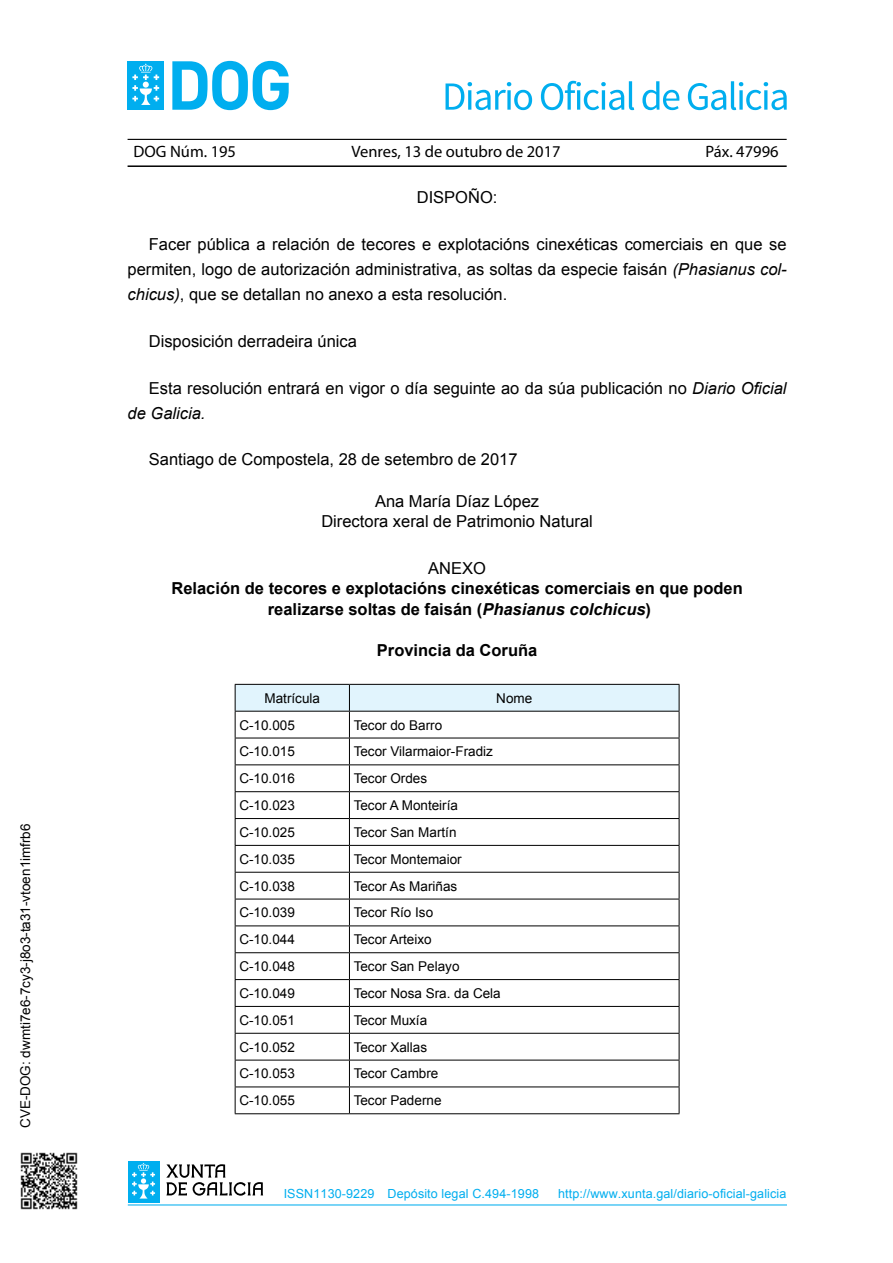
<style>
.page{position:relative;width:893px;height:1263px;background:#fff}
.page>*{position:absolute;margin:0;border:0;box-sizing:border-box;transform-origin:0 0}
.t1{font:16.5px/25.3px "Arial";color:#000;text-align:justify}
.t2{font:700 16.5px/20.4px "Arial";color:#000;text-align:center}
.t3{font:16.5px "Myriad Pro";color:#000}
.t4{font:13.5px "Arial";color:#000}
.t5{font:12.6px "Arial";letter-spacing:.01em;color:#00aeef}
.s1{font-style:italic}
</style>
<div class="page">
<hr style="left:128px;top:139px;width:659px;height:1px;background:#000">
<hr style="left:128px;top:165px;width:659px;height:2px;background:#000">
<div style="left:128px;top:61px;width:36px;height:49px;background:#00aeef"></div>
<svg style="left:132px;top:64px;width:27px;height:41px"></svg>
<svg style="left:172px;top:61px;width:117px;height:49px"></svg>
<hr style="left:128px;top:1204px;width:659px;height:1px;background:#00aeef">
<div style="left:128px;top:1161px;width:31px;height:42px;background:#00aeef"></div>
<svg style="left:132px;top:1163px;width:23px;height:35px"></svg>
<svg style="left:166px;top:1164px;width:97px;height:32px"></svg>
<svg style="left:446px;top:82px;width:86px;height:28px"></svg>
<svg style="left:541px;top:81px;width:93px;height:29px"></svg>
<svg style="left:642px;top:81px;width:37px;height:29px"></svg>
<svg style="left:688px;top:81px;width:99px;height:29px"></svg>
<svg style="left:235px;top:684px;width:445px;height:429px"></svg>
<hr style="left:235px;top:1113px;width:114px;height:1px;background:#000">
<hr style="left:349px;top:1113px;width:330px;height:1px;background:#000">
<img style="left:20px;top:1152px;width:58px;height:58px">
<p class="t4" style="left:20px;top:1128px;width:306px;rotate:-90deg">CVE-DOG: dwmti7e6-7cy3-j8o3-ta31-vtoen1imfrb6</p>
<p class="t3" style="left:134px;top:141px;width:104px">DOG Núm. 195</p>
<p class="t3" style="left:351px;top:141px;width:211px">Venres, 13 de outubro de 2017</p>
<p class="t3" style="left:705px;top:141px;width:75px">Páx. 47996</p>
<p class="t1" style="left:417px;top:185px;width:82px">DISPOÑO:</p>
<p class="t1" style="left:128px;top:232px;width:661px;text-indent:21px">Facer pública a relación de tecores e explotacións cinexéticas comerciais en que se permiten, logo de autorización administrativa, as soltas da especie faisán <span class="s1">(Phasianus col&shy;chicus)</span>, que se detallan no anexo a esta resolución.</p>
<p class="t1" style="left:149px;top:329px;width:210px">Disposición derradeira única</p>
<p class="t1" style="left:128px;top:375px;width:661px;text-indent:21px">Esta resolución entrará en vigor o día seguinte ao da súa publicación no <span class="s1">Diario Oficial de Galicia.</span></p>
<p class="t1" style="left:149px;top:447px;width:370px">Santiago de Compostela, 28 de setembro de 2017</p>
<p class="t1" style="left:321px;top:491px;width:273px;line-height:20.4px;text-align:center">Ana María Díaz López<br>Directora xeral de Patrimonio Natural</p>
<p class="t1" style="left:428px;top:556px;width:59px">ANEXO</p>
<p class="t2" style="left:171px;top:579px;width:573px">Relación de tecores e explotacións cinexéticas comerciais en que poden realizarse soltas de faisán (<span class="s1">Phasianus colchicus</span>)</p>
<p class="t2" style="left:377px;top:641px;width:162px">Provincia da Coruña</p>
<p class="t4" style="left:265px;top:689px;width:57px">Matrícula</p>
<p class="t4" style="left:496px;top:689px;width:38px">Nome</p>
<p class="t4" style="left:239px;top:716px;width:57px">C-10.005</p>
<p class="t4" style="left:354px;top:716px;width:90px">Tecor do Barro</p>
<p class="t4" style="left:239px;top:743px;width:57px">C-10.015</p>
<p class="t4" style="left:354px;top:743px;width:141px">Tecor Vilarmaior-Fradiz</p>
<p class="t4" style="left:239px;top:770px;width:57px">C-10.016</p>
<p class="t4" style="left:354px;top:770px;width:75px">Tecor Ordes</p>
<p class="t4" style="left:239px;top:796px;width:57px">C-10.023</p>
<p class="t4" style="left:354px;top:796px;width:106px">Tecor A Monteiría</p>
<p class="t4" style="left:239px;top:823px;width:57px">C-10.025</p>
<p class="t4" style="left:354px;top:823px;width:104px">Tecor San Martín</p>
<p class="t4" style="left:239px;top:850px;width:57px">C-10.035</p>
<p class="t4" style="left:354px;top:850px;width:110px">Tecor Montemaior</p>
<p class="t4" style="left:239px;top:877px;width:57px">C-10.038</p>
<p class="t4" style="left:354px;top:877px;width:105px">Tecor As Mariñas</p>
<p class="t4" style="left:239px;top:904px;width:57px">C-10.039</p>
<p class="t4" style="left:354px;top:904px;width:81px">Tecor Río Iso</p>
<p class="t4" style="left:239px;top:931px;width:57px">C-10.044</p>
<p class="t4" style="left:354px;top:931px;width:80px">Tecor Arteixo</p>
<p class="t4" style="left:239px;top:957px;width:57px">C-10.048</p>
<p class="t4" style="left:354px;top:957px;width:107px">Tecor San Pelayo</p>
<p class="t4" style="left:239px;top:984px;width:57px">C-10.049</p>
<p class="t4" style="left:354px;top:984px;width:149px">Tecor Nosa Sra. da Cela</p>
<p class="t4" style="left:239px;top:1011px;width:57px">C-10.051</p>
<p class="t4" style="left:354px;top:1011px;width:75px">Tecor Muxía</p>
<p class="t4" style="left:239px;top:1038px;width:57px">C-10.052</p>
<p class="t4" style="left:354px;top:1038px;width:75px">Tecor Xallas</p>
<p class="t4" style="left:239px;top:1065px;width:57px">C-10.053</p>
<p class="t4" style="left:354px;top:1065px;width:86px">Tecor Cambre</p>
<p class="t4" style="left:239px;top:1092px;width:57px">C-10.055</p>
<p class="t4" style="left:354px;top:1092px;width:89px">Tecor Paderne</p>
<p class="t5" style="left:284px;top:1185px;width:257px">ISSN1130-9229 Depósito legal C.494-1998</p>
<p class="t5" style="left:558px;top:1185px;width:230px">http://www.xunta.gal/diario-oficial-galicia</p>
</div>
